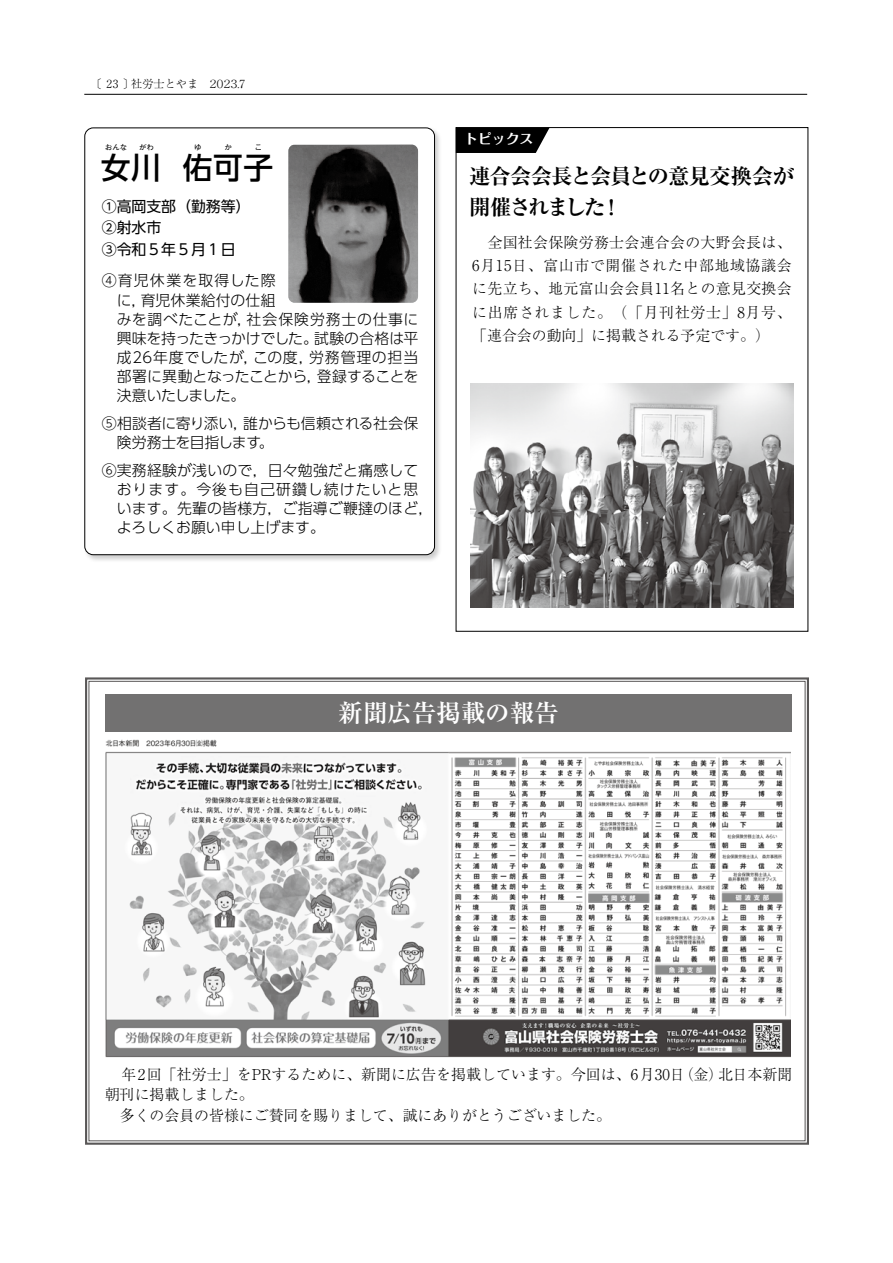
<style>
.page{position:relative;width:893px;height:1263px;background:#fff}
.page>*{position:absolute;margin:0;border:0;box-sizing:border-box;transform-origin:0 0}
.t1{font:500 29.7px "UD Shin Go Pro";color:#000}
.t2{font:700 24.45px "Ryumin Pro";color:#fff}
.t3{font:700 expanded 21.3px/30.9px "Ryumin Pro";letter-spacing:-.04em;color:#000}
.t4{font:300 14.85px/23.4px "Ryumin Pro";letter-spacing:.005em;color:#000}
.t5{font:300 14.85px/19.2px "UD Shin Go Pro";letter-spacing:.015em;color:#000}
.t6{font:300 14.85px/19.2px "UD Shin Go Pro";letter-spacing:-.02em;color:#000}
.t7{font:14.85px/21.8px "UD Shin Go Pro";color:#000}
.t8{font:700 13.8px "Folk Pro";color:#fff}
.t9{font:300 11.1px "Ryumin Pro";color:#000}
.t10{font:500 7.5px "UD Shin Go Pro";color:#000}
</style>
<div class="page">
<hr style="left:84px;top:94px;width:723px;height:1px;background:#000">
<div style="left:83px;top:126px;width:359px;height:437px;background:#000;opacity:.2"></div>
<div style="left:85px;top:128px;width:349px;height:427px;background:#fff;border-radius:9px"></div>
<div style="left:84px;top:128px;width:351px;height:427px;border:1px solid #000;border-radius:9px"></div>
<img style="left:288px;top:145px;width:130px;height:158px">
<svg style="left:85px;top:677px;width:724px;height:468px"></svg>
<img style="left:470px;top:383px;width:324px;height:224px">
<svg style="left:456px;top:128px;width:94px;height:25px;background:#141414"></svg>
<p class="t9" style="left:90px;top:75px;width:156px">〔 23 〕社労士とやま　２０２３.7</p>
<p class="t10" style="left:105px;top:141px;width:24px">おんな</p>
<p class="t10" style="left:139px;top:141px;width:16px">がわ</p>
<h1 class="t1" style="left:101px;top:144px;width:62px">女川</h1>
<p class="t10" style="left:194px;top:141px;width:9px">ゆ</p>
<p class="t10" style="left:224px;top:141px;width:9px">か</p>
<p class="t10" style="left:255px;top:141px;width:9px">こ</p>
<h1 class="t1" style="left:183px;top:144px;width:92px">佑可子</h1>
<p class="t7" style="left:102px;top:195px;width:150px">①高岡支部（勤務等）<br>②射水市<br>③令和５年５月１日</p>
<p class="t5" style="left:117px;top:271px;width:303px;text-indent:-15px">④育児休業を取得した際<br>に，育児休業給付の仕組<br>みを調べたことが，社会保険労務士の仕事に興味を持ったきっかけでした。試験の合格は平成26年度でしたが，この度，労務管理の担当部署に異動となったことから，登録することを決意いたしました。</p>
<p class="t6" style="left:117px;top:413px;width:303px;text-indent:-15px">⑤相談者に寄り添い，誰からも信頼される社会保険労務士を目指します。</p>
<p class="t5" style="left:117px;top:460px;width:318px;text-indent:-15px">⑥実務経験が浅いので，日々勉強だと痛感しております。今後も自己研鑽し続けたいと思います。先輩の皆様方，ご指導ご鞭撻のほど，よろしくお願い申し上げます。</p>
<p class="t8" style="left:464px;top:127px;width:71px">トピックス</p>
<h3 class="t3" style="left:469px;top:159px;width:327px">連合会会長と会員との意見交換会が開催されました！</h3>
<p class="t4" style="left:472px;top:229px;width:321px;text-align:justify">　全国社会保険労務士会連合会の大野会長は、6月15日、富山市で開催された中部地域協議会に先立ち、地元富山会会員11名との意見交換会に出席されました。（「月刊社労士」8月号、「連合会の動向」に掲載される予定です。）</p>
<h2 class="t2" style="left:339px;top:694px;width:222px">新聞広告掲載の報告</h2>
<p class="t4" style="left:105px;top:1063px;width:689px;line-height:20.2px">　年2回「社労士」をPRするために、新聞に広告を掲載しています。今回は、6月30日（金）北日本新聞朝刊に掲載しました。<br>　多くの会員の皆様にご賛同を賜りまして、誠にありがとうございました。</p>
</div>
